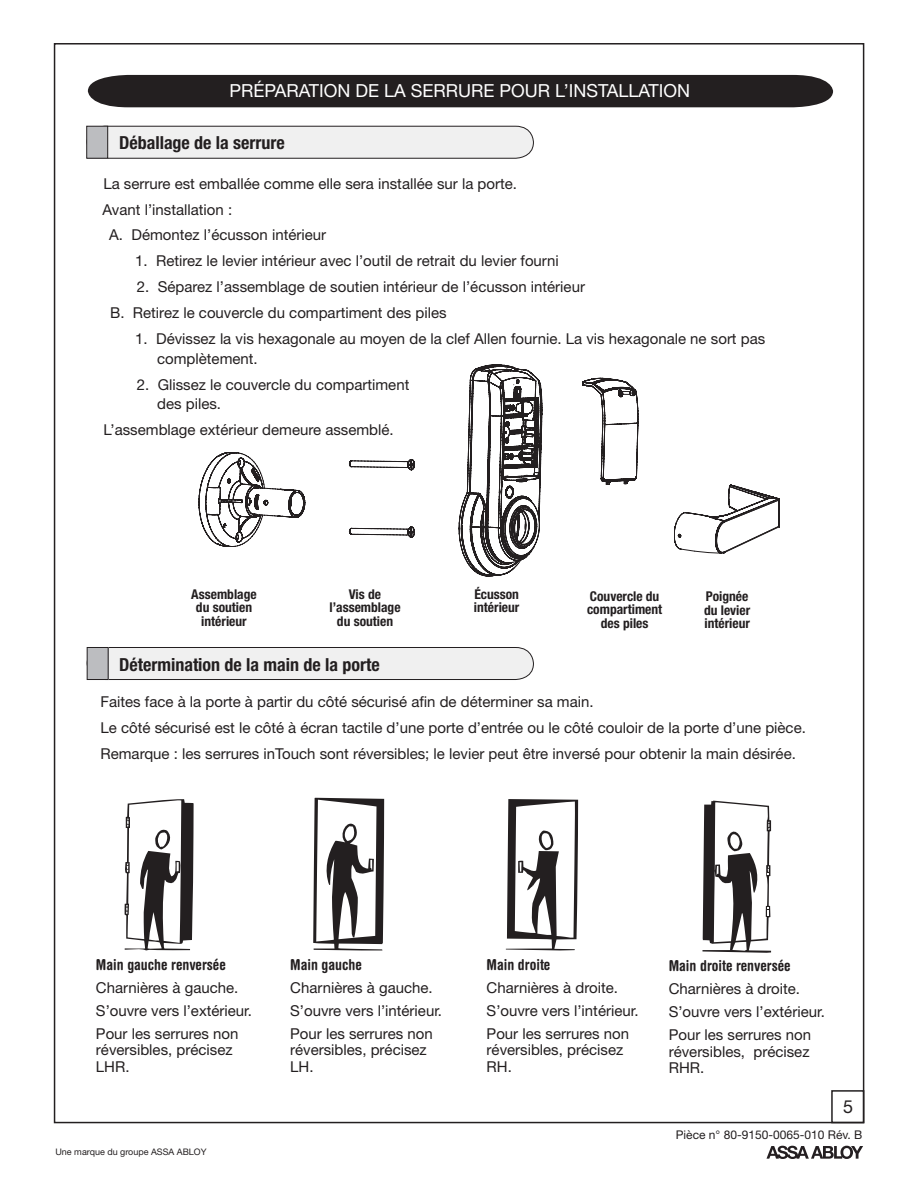
<style>
.page{position:relative;width:918px;height:1188px;background:#fff}
.page>*{position:absolute;margin:0;border:0;box-sizing:border-box;transform-origin:0 0}
.t1{font:700 condensed 18px "Helvetica Neue";color:#231f20}
.Heading_2_14_16_Whit{font:18px "Helvetica Neue";color:#fff}
.t2{font:18px "Helvetica Neue";color:#231f20}
.Body_Text_11_13{font:15px/16.5px "Helvetica Neue";color:#231f20}
.Body_Text_I0_11_13{font:15px "Helvetica Neue";color:#231f20}
.Body_Text_11_13-2{font:700 condensed 15px "Helvetica Rounded";color:#231f20}
.Labels{font:700 condensed 13.5px/13.5px "Helvetica Neue";color:#231f20;text-align:center}
.t3{font:12px "Helvetica Neue";color:#231f20}
.t4{font:9px "Helvetica Neue";color:#231f20}
</style>
<div class="page">
<div style="left:831px;top:1090px;width:33px;height:33px;border:2px solid #231f20"></div>
<svg style="left:767px;top:1146px;width:96px;height:13px"></svg>
<div style="left:88px;top:75px;width:745px;height:32px;background:#231f20"></div>
<svg style="left:87px;top:126px;width:447px;height:33px"></svg>
<div style="left:87px;top:126px;width:21px;height:32px;background:#bcbdc0"></div>
<div style="left:87px;top:126px;width:21px;height:32px;border:1px solid #231f20"></div>
<svg style="left:108px;top:647px;width:426px;height:33px"></svg>
<div style="left:87px;top:647px;width:21px;height:33px;background:#bcbdc0"></div>
<div style="left:87px;top:647px;width:21px;height:33px;border:1px solid #231f20"></div>
<svg style="left:124px;top:799px;width:70px;height:151px"></svg>
<svg style="left:313px;top:798px;width:71px;height:152px"></svg>
<svg style="left:506px;top:799px;width:72px;height:151px"></svg>
<svg style="left:702px;top:801px;width:69px;height:152px"></svg>
<svg style="left:199px;top:452px;width:106px;height:95px"></svg>
<svg style="left:458px;top:364px;width:84px;height:213px"></svg>
<svg style="left:674px;top:485px;width:106px;height:69px"></svg>
<svg style="left:582px;top:378px;width:56px;height:107px"></svg>
<svg style="left:348px;top:526px;width:67px;height:12px"></svg>
<svg style="left:348px;top:459px;width:67px;height:12px"></svg>
<p class="Heading_2_14_16_Whit" style="left:229px;top:79px;width:462px">PRÉPARATION DE LA SERRURE POUR L’INSTALLATION</p>
<p class="t1" style="left:119px;top:132px;width:167px">Déballage de la serrure</p>
<p class="Body_Text_I0_11_13" style="left:103px;top:174px;width:415px">La serrure est emballée comme elle sera installée sur la porte.</p>
<p class="Body_Text_I0_11_13" style="left:102px;top:200px;width:131px">Avant l’installation :</p>
<p class="Body_Text_11_13" style="left:109px;top:227px;width:218px">A. Démontez l’écusson intérieur</p>
<p class="Body_Text_11_13" style="left:135px;top:253px;width:425px">1. Retirez le levier intérieur avec l’outil de retrait du levier fourni</p>
<p class="Body_Text_11_13" style="left:137px;top:279px;width:450px">2. Séparez l’assemblage de soutien intérieur de l’écusson intérieur</p>
<p class="Body_Text_11_13" style="left:110px;top:305px;width:338px">B. Retirez le couvercle du compartiment des piles</p>
<p class="Body_Text_11_13" style="left:157px;top:329px;width:610px;line-height:19.5px;text-indent:-22px">1. Dévissez la vis hexagonale au moyen de la clef Allen fournie. La vis hexagonale ne sort pas complètement.</p>
<p class="Body_Text_11_13" style="left:157px;top:375px;width:254px;line-height:19.5px;text-indent:-20px">2. Glissez le couvercle du compartiment des piles.</p>
<p class="Body_Text_I0_11_13" style="left:103px;top:421px;width:292px">L’assemblage extérieur demeure assemblé.</p>
<p class="Labels" style="left:191px;top:587px;width:67px">Assemblage du soutien intérieur</p>
<p class="Labels" style="left:474px;top:587px;width:47px;text-align:left">Écusson intérieur</p>
<p class="Labels" style="left:704px;top:589px;width:48px;text-align:left">Poignée du levier intérieur</p>
<p class="Labels" style="left:329px;top:587px;width:73px">Vis de l’assemblage du soutien</p>
<p class="Labels" style="left:587px;top:589px;width:77px">Couvercle du compartiment des piles</p>
<p class="t1" style="left:119px;top:653px;width:262px">Détermination de la main de la porte</p>
<p class="Body_Text_I0_11_13" style="left:101px;top:692px;width:495px">Faites face à la porte à partir du côté sécurisé afin de déterminer sa main.</p>
<p class="Body_Text_I0_11_13" style="left:101px;top:718px;width:707px">Le côté sécurisé est le côté à écran tactile d’une porte d’entrée ou le côté couloir de la porte d’une pièce.</p>
<p class="Body_Text_I0_11_13" style="left:101px;top:744px;width:697px">Remarque : les serrures inTouch sont réversibles; le levier peut être inversé pour obtenir la main désirée.</p>
<p class="Body_Text_11_13-2" style="left:96px;top:955px;width:131px">Main gauche renversée</p>
<p class="Body_Text_11_13" style="left:96px;top:979px;width:144px">Charnières à gauche.</p>
<p class="Body_Text_11_13" style="left:96px;top:1002px;width:158px">S’ouvre vers l’extérieur.</p>
<p class="Body_Text_11_13" style="left:96px;top:1025px;width:144px">Pour les serrures non réversibles, précisez<br>LHR.</p>
<p class="t4" style="left:55px;top:1146px;width:153px">Une marque du groupe ASSA ABLOY</p>
<p class="Body_Text_11_13-2" style="left:290px;top:955px;width:73px">Main gauche</p>
<p class="Body_Text_11_13" style="left:290px;top:979px;width:144px">Charnières à gauche.</p>
<p class="Body_Text_11_13" style="left:290px;top:1002px;width:153px">S’ouvre vers l’intérieur.</p>
<p class="Body_Text_11_13" style="left:290px;top:1025px;width:144px">Pour les serrures non réversibles, précisez<br>LH.</p>
<p class="Body_Text_11_13-2" style="left:487px;top:955px;width:65px">Main droite</p>
<p class="Body_Text_11_13" style="left:487px;top:979px;width:133px">Charnières à droite.</p>
<p class="Body_Text_11_13" style="left:487px;top:1002px;width:153px">S’ouvre vers l’intérieur.</p>
<p class="Body_Text_11_13" style="left:487px;top:1025px;width:144px">Pour les serrures non réversibles, précisez<br>RH.</p>
<p class="Body_Text_11_13-2" style="left:669px;top:957px;width:123px">Main droite renversée</p>
<p class="Body_Text_11_13" style="left:669px;top:981px;width:133px">Charnières à droite.</p>
<p class="Body_Text_11_13" style="left:669px;top:1004px;width:158px">S’ouvre vers l’extérieur.</p>
<p class="Body_Text_11_13" style="left:669px;top:1026px;width:144px;text-align:justify">Pour les serrures non réversibles, précisez RHR.</p>
<p class="t2" style="left:843px;top:1096px;width:12px">5</p>
<p class="t3" style="left:676px;top:1128px;width:188px">Pièce n° 80-9150-0065-010 Rév. B</p>
</div>
